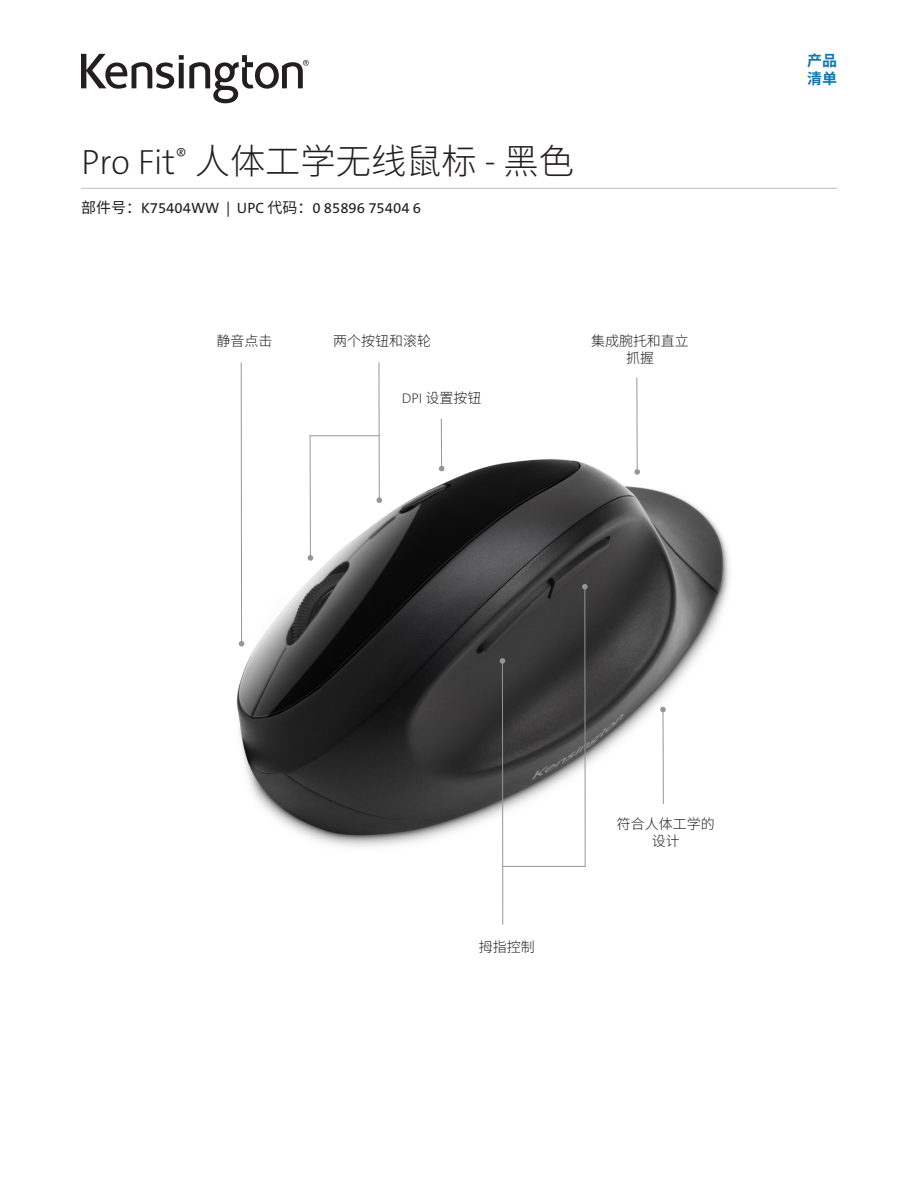
<style>
.page{position:relative;width:918px;height:1188px;background:#fff}
.page>*{position:absolute;margin:0;border:0;box-sizing:border-box;transform-origin:0 0}
.Main_Header{font:300 35.25px "Noto Sans CJ Ksc";color:#231f20}
.Part_No__UPC{font:15px "The Sans KENSINGTON5 Rg";color:#231f20}
.Part_No__UPC-2{font:700 15px "Noto Sans CJ Ksc";color:#0e76ae}
.Image_Body{font:300 13.95px/16.8px "Noto Sans CJ Ksc";color:#231f20;text-align:center}
.s1{font-family:"The Sans KENSINGTON2 XL";font-weight:400}
.s2{font-family:"Noto Sans CJ Ksc"}
</style>
<div class="page">
<img style="left:236px;top:400px;width:493px;height:497px">
<hr style="left:81px;top:188px;width:756px;height:1px;background:#bcbdc0">
<hr style="left:241px;top:362px;width:1px;height:282px;background:#939598">
<svg style="left:239px;top:641px;width:5px;height:6px"></svg>
<hr style="left:379px;top:362px;width:1px;height:138px;background:#939598">
<svg style="left:308px;top:435px;width:74px;height:126px"></svg>
<hr style="left:502px;top:661px;width:1px;height:264px;background:#939598">
<svg style="left:500px;top:584px;width:88px;height:283px"></svg>
<hr style="left:441px;top:419px;width:1px;height:50px;background:#939598">
<svg style="left:439px;top:466px;width:5px;height:5px"></svg>
<hr style="left:637px;top:377px;width:1px;height:95px;background:#939598">
<svg style="left:634px;top:469px;width:6px;height:6px"></svg>
<hr style="left:663px;top:710px;width:1px;height:94px;background:#939598">
<svg style="left:660px;top:707px;width:6px;height:5px"></svg>
<svg style="left:81px;top:54px;width:228px;height:49px"></svg>
<p class="Main_Header" style="left:81px;top:142px;width:495px"><span class="s1">Pro Fit</span><sup>®</sup> 人体工学无线鼠标 <span class="s1">-</span> 黑色</p>
<p class="Part_No__UPC" style="left:81px;top:200px;width:342px"><span class="s2">部件号：</span>K75404WW | UPC <span class="s2">代码：</span>0 85896 75404 6</p>
<p class="Image_Body" style="left:216px;top:333px;width:57px">静音点击</p>
<p class="Image_Body" style="left:333px;top:333px;width:99px">两个按钮和滚轮</p>
<p class="Image_Body" style="left:402px;top:389px;width:81px"><span class="s1">DPI</span> 设置按钮</p>
<p class="Image_Body" style="left:591px;top:333px;width:99px">集成腕托和直立抓握</p>
<p class="Part_No__UPC-2" style="left:807px;top:52px;width:31px">产品</p>
<p class="Part_No__UPC-2" style="left:807px;top:70px;width:31px">清单</p>
<p class="Image_Body" style="left:479px;top:939px;width:57px">拇指控制</p>
<p class="Image_Body" style="left:617px;top:816px;width:99px">符合人体工学的设计</p>
</div>
